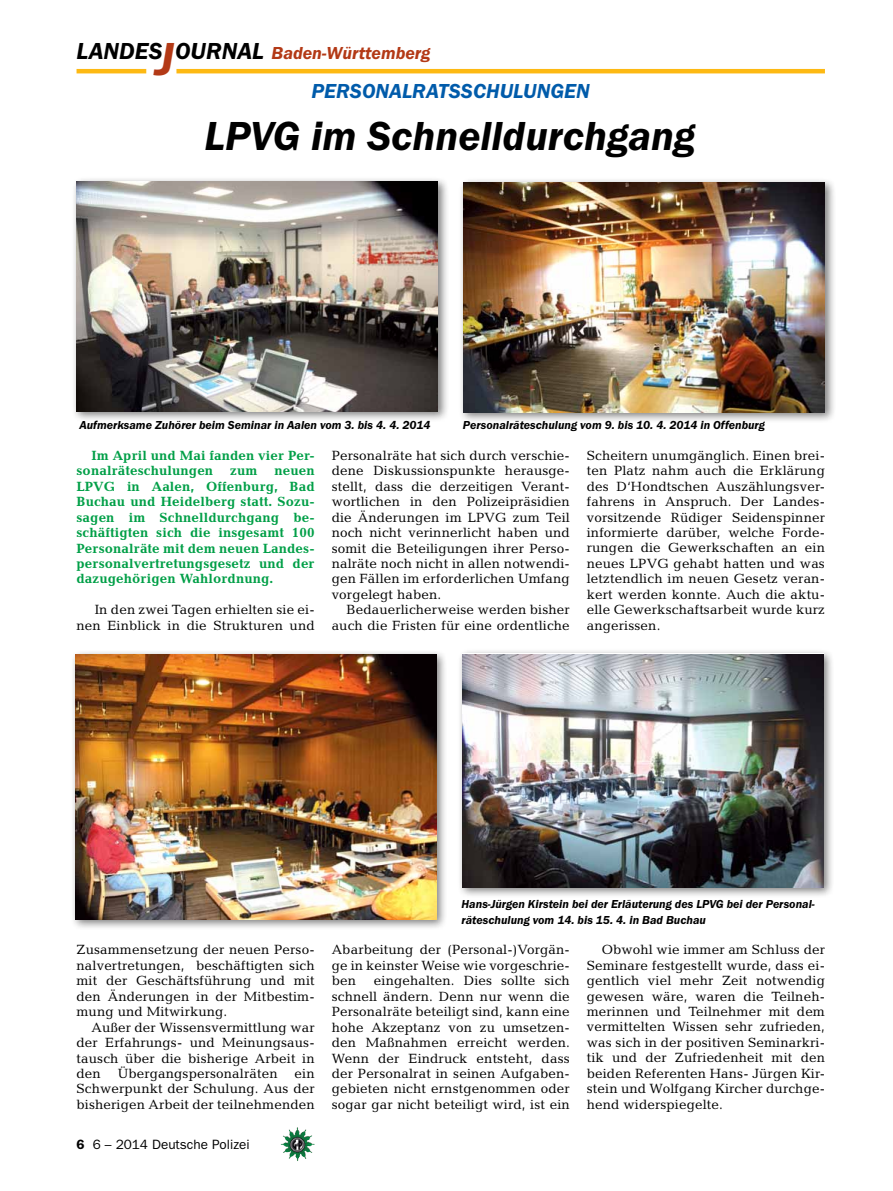
<style>
.page{position:relative;width:893px;height:1191px;background:#fff}
.page>*{position:absolute;margin:0;border:0;box-sizing:border-box;transform-origin:0 0}
.t1{font:italic 600 42px "Franklin Gothic Itc T";color:#000}
.t2{font:italic 600 21px "Franklin Gothic Itc T";color:#005baa}
.t3{font:italic 600 18px "Franklin Gothic Itc T";color:#b33916}
.t4{font:13.5px/15.5px "Candida";letter-spacing:.01em;color:#000;text-align:justify}
.t5{font:700 13.5px/15.5px "Candida";letter-spacing:.01em;color:#009f47}
.t6{font:13.5px "Franklin Gothic";color:#000}
.t7{font:italic 600 12px/15.5px "Franklin Gothic Itc T";color:#000}
.s1{font-size:24px;color:#000}
.s2{font-size:48px}
.s3{font-weight:600}
</style>
<div class="page">
<hr style="left:77px;top:69px;width:69px;height:4px;background:#fdb913">
<hr style="left:176px;top:69px;width:649px;height:4px;background:#fdb913">
<img style="left:281px;top:1128px;width:16px;height:24px">
<div style="left:71px;top:176px;width:378px;height:247px;background:#000;opacity:.5"></div>
<img style="left:77px;top:182px;width:361px;height:229px">
<div style="left:458px;top:177px;width:378px;height:247px;background:#000;opacity:.5"></div>
<img style="left:463px;top:183px;width:362px;height:229px">
<div style="left:70px;top:649px;width:378px;height:281px;background:#000;opacity:.5"></div>
<img style="left:75px;top:655px;width:362px;height:264px">
<div style="left:457px;top:648px;width:378px;height:251px;background:#000;opacity:.5"></div>
<img style="left:462px;top:654px;width:362px;height:233px">
<h3 class="t3" style="left:77px;top:42px;width:356px"><span class="s1">LANDES</span><span class="s2">J</span><span class="s1">OURNAL</span> Baden-Württemberg</h3>
<h2 class="t2" style="left:312px;top:79px;width:14px">Personalratss</h2>
<h2 class="t2" style="left:473px;top:79px;width:41px">chulun</h2>
<h2 class="t2" style="left:550px;top:79px;width:28px">gen</h2>
<h1 class="t1" style="left:205px;top:111px;width:494px">LPVG im Schnelldurchgang</h1>
<p class="t7" style="left:80px;top:417px;width:352px">Aufmerksame Zuhörer beim Seminar in Aalen vom 3. bis 4. 4. 2014</p>
<p class="t7" style="left:463px;top:417px;width:304px">Personalräteschulung vom 9. bis 10. 4. 2014 in Offenburg</p>
<p class="t5" style="left:77px;top:447px;width:240px;text-indent:15px">Im April und Mai fanden vier Per&shy;sonalräteschulungen</p>
<p class="t5" style="left:77px;top:463px;width:240px;text-align:justify;text-indent:198px">neuen LPVG in Aalen, Offenburg, Bad Buchau und Heidelberg statt. Sozu&shy;sagen im Schnelldurchgang be&shy;schäftigten sich die insgesamt 100<br>Personalräte mit dem neuen Landes&shy;personalvertretungsgesetz und der dazugehörigen Wahlordnung.</p>
<p class="t4" style="left:77px;top:602px;width:240px;text-align:right">In den zwei Tagen erhielten sie ei&shy;nen Einblick in die Strukturen und</p>
<p class="t5" style="left:230px;top:463px;width:29px">zum</p>
<p class="t4" style="left:332px;top:447px;width:240px">Personalräte hat sich durch verschie&shy;dene Diskussionspunkte herausge&shy;stellt, dass die derzeitigen Verant&shy;wortlichen in den Polizeipräsidien die Änderungen im LPVG zum Teil noch nicht verinnerlicht haben und somit die Beteiligungen ihrer Perso&shy;nalräte noch nicht in allen notwendi&shy;gen Fällen im erforderlichen Umfang vorgelegt haben.</p>
<p class="t4" style="left:332px;top:602px;width:240px;text-align:right">Bedauerlicherweise werden bisher auch die Fristen für eine ordentliche</p>
<p class="t4" style="left:587px;top:447px;width:240px">Scheitern unumgänglich. Einen brei&shy;ten Platz nahm auch die Erklärung des D‘Hondtschen Auszählungsver&shy;fahrens in Anspruch. Der Landes&shy;vorsitzende Rüdiger Seidenspinner informierte darüber, welche Forde&shy;rungen die Gewerkschaften an ein neues LPVG gehabt hatten und was letztendlich im neuen Gesetz veran&shy;kert werden konnte. Auch die aktu&shy;elle Gewerkschaftsarbeit wurde kurz angerissen.</p>
<p class="t4" style="left:77px;top:942px;width:240px">Zusammensetzung der neuen Perso&shy;nalvertretungen, beschäftigten sich mit der Geschäftsführung und mit den Änderungen in der Mitbestim&shy;mung und Mitwirkung.</p>
<p class="t4" style="left:77px;top:1019px;width:240px;text-indent:15px">Außer der Wissensvermittlung war der Erfahrungs- und Meinungsaus&shy;tausch über die bisherige Arbeit in den</p>
<p class="t4" style="left:118px;top:1065px;width:161px">Übergangspersonalräten</p>
<p class="t4" style="left:77px;top:1065px;width:240px;text-indent:218px">ein Schwerpunkt der Schulung. Aus der bisherigen Arbeit der teilnehmenden</p>
<p class="t6" style="left:77px;top:1136px;width:175px"><span class="s3">6</span> 6 – 2014 Deutsche Polizei</p>
<p class="t7" style="left:462px;top:896px;width:355px">Hans-Jürgen Kirstein bei der Erläuterung des LPVG bei der Personal&shy;räteschulung vom 14. bis 15. 4. in Bad Buchau</p>
<p class="t4" style="left:332px;top:942px;width:240px">Abarbeitung der (Personal-)Vorgän&shy;ge in keinster Weise wie vorgeschrie&shy;ben</p>
<p class="t4" style="left:332px;top:973px;width:240px;text-indent:42px">eingehalten. Dies sollte sich schnell ändern. Denn nur wenn die Personalräte beteiligt sind, kann eine hohe Akzeptanz von zu umsetzen&shy;den Maßnahmen erreicht werden.<br>Wenn der Eindruck entsteht, dass der Personalrat in seinen Aufgaben&shy;gebieten nicht ernstgenommen oder sogar gar nicht beteiligt wird, ist ein</p>
<p class="t4" style="left:587px;top:942px;width:240px;text-indent:15px">Obwohl wie immer am Schluss der Seminare festgestellt wurde, dass ei&shy;gentlich viel mehr Zeit notwendig gewesen wäre, waren die Teilneh&shy;merinnen und Teilnehmer mit dem vermittelten Wissen sehr zufrieden, was sich in der positiven Seminarkri&shy;tik und der Zufriedenheit mit den beiden Referenten Hans- Jürgen Kir&shy;stein und Wolfgang Kircher durchge&shy;hend widerspiegelte.</p>
</div>
